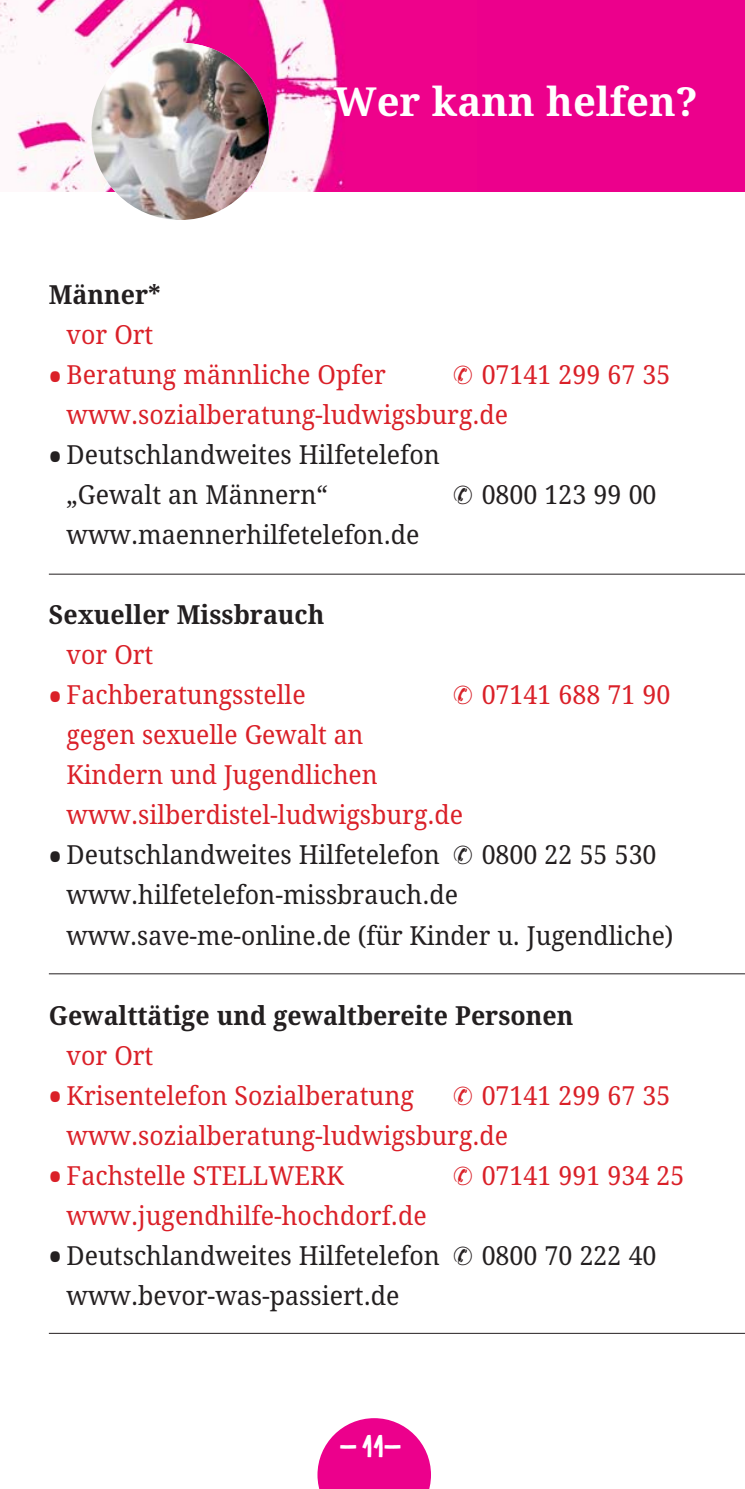
<style>
.page{position:relative;width:745px;height:1489px;background:#fff}
.page>*{position:absolute;margin:0;border:0;box-sizing:border-box;transform-origin:0 0}
.t1{font:700 40px "Droid Serif";color:#fff}
.t2{font:30px "Le Osler Rough";color:#fff}
.t3{font:26.25px/40px "Droid Serif";color:#231f20;scale:.95 1}
.t4{font:26.25px/40px "Droid Serif";color:#da2028;scale:.95 1}
.t5{font:26.25px/40px "Droid Serif";color:#da2028;scale:.94 1}
.t6{font:700 26.25px "Droid Serif";color:#231f20;scale:.95 1}
.s1{font-size:37.5px}
</style>
<div class="page">
<svg style="left:317px;top:1418px;width:113px;height:70px"></svg>
<div style="left:0;top:0;width:743px;height:192px;background:#ec008c"></div>
<img style="left:0;top:0;width:344px;height:192px">
<hr style="left:49px;top:573px;width:694px;height:1px;background:#231f20">
<hr style="left:49px;top:973px;width:694px;height:1px;background:#231f20">
<hr style="left:49px;top:1332px;width:694px;height:1px;background:#231f20">
<img style="left:91px;top:43px;width:178px;height:177px;border-radius:50%">
<h1 class="t1" style="left:322px;top:86px;width:377px">,Wer kann helfen?</h1>
<p class="t6" style="left:49px;top:284px;width:119px">Männer*</p>
<p class="t4" style="left:67px;top:317px;width:93px">vor Ort</p>
<p class="t4" style="left:49px;top:357px;width:356px"><span class="s1">•</span> Beratung männliche Opfer</p>
<p class="t4" style="left:67px;top:357px;width:636px;text-indent:386px">✆ 07141 299 67 35 www.sozialberatung-ludwigsburg.de</p>
<p class="t3" style="left:67px;top:437px;width:394px;text-indent:-18px"><span class="s1">•</span> Deutschlandweites Hilfetelefon „Gewalt an Männern“</p>
<p class="t3" style="left:453px;top:477px;width:215px">✆ 0800 123 99 00</p>
<p class="t3" style="left:67px;top:517px;width:373px">www.maennerhilfetelefon.de</p>
<p class="t6" style="left:49px;top:604px;width:291px">Sexueller Missbrauch</p>
<p class="t4" style="left:67px;top:637px;width:93px">vor Ort</p>
<p class="t4" style="left:49px;top:677px;width:272px"><span class="s1">•</span> Fachberatungsstelle</p>
<p class="t4" style="left:453px;top:677px;width:230px">✆ 07141 688 71 90</p>
<p class="t5" style="left:67px;top:717px;width:423px">gegen sexuelle Gewalt an<br>Kindern und Jugendlichen www.silberdistel-ludwigsburg.de</p>
<p class="t3" style="left:67px;top:837px;width:640px;text-indent:-18px"><span class="s1">•</span> Deutschlandweites Hilfetelefon ✆ 0800 22 55 530 www.hilfetelefon-missbrauch.de www.save-me-online.de (für Kinder u. Jugendliche)</p>
<p class="t6" style="left:49px;top:1004px;width:553px">Gewalttätige und gewaltbereite Personen</p>
<p class="t4" style="left:67px;top:1037px;width:93px">vor Ort</p>
<p class="t4" style="left:49px;top:1077px;width:385px"><span class="s1">•</span> Krisentelefon Sozialberatung</p>
<p class="t4" style="left:67px;top:1077px;width:636px;text-indent:386px">✆ 07141 299 67 35 www.sozialberatung-ludwigsburg.de</p>
<p class="t4" style="left:49px;top:1157px;width:312px"><span class="s1">•</span> Fachstelle STELLWERK</p>
<p class="t4" style="left:453px;top:1157px;width:245px">✆ 07141 991 934 25</p>
<p class="t4" style="left:67px;top:1197px;width:380px">www.jugendhilfe-hochdorf.de</p>
<p class="t3" style="left:67px;top:1237px;width:622px;text-indent:-18px"><span class="s1">•</span> Deutschlandweites Hilfetelefon ✆ 0800 70 222 40 www.bevor-was-passiert.de</p>
<p class="t2" style="left:340px;top:1433px;width:64px">- 11-</p>
</div>
